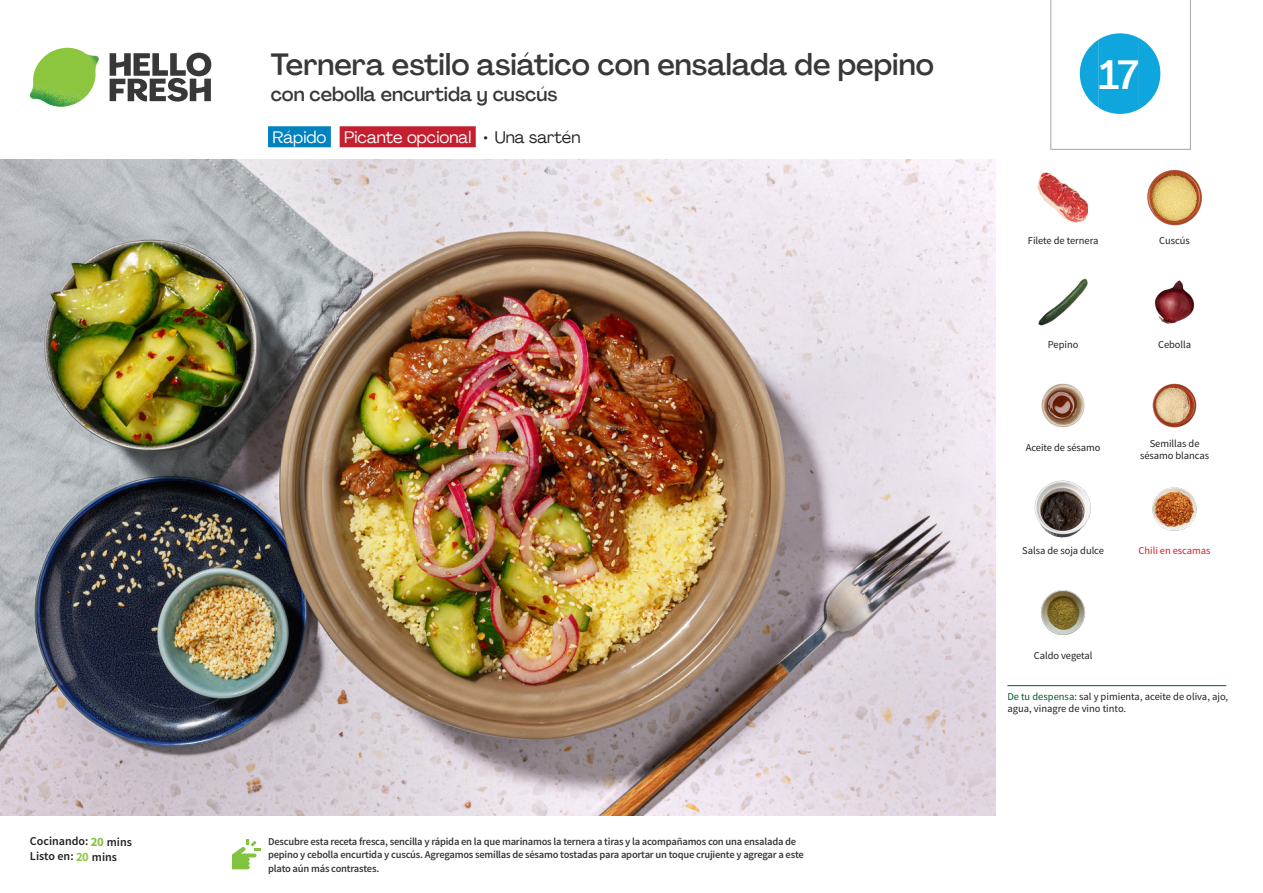
<style>
.page{position:relative;width:1263px;height:893px;background:#fff}
.page>*{position:absolute;margin:0;border:0;box-sizing:border-box;transform-origin:0 0}
._24_Recipe_Nr_Bag{font:500 40.5px "Agrandir";color:#fff}
._15_Titel_UK{font:500 30px "Agrandir";color:#383839}
._15_Titel_UK-2{font:500 19.5px "Agrandir";color:#383839}
._02_Box_Type{font:16.5px "Agrandir";color:#fff}
._04_Intro{font:600 12px "Source Sans Pro";color:#231f20}
._14_Allergene_Text_7pt{font:600 10.5px/13.5px "Source Sans Pro";letter-spacing:-.02em;color:#383839}
._18_FRONT_ingredients_UK{font:10.5px/12px "Source Sans Pro";letter-spacing:-.005em;color:#231f20}
._18_FRONT_ingredients_UK-2{font:10.5px "Source Sans Pro";letter-spacing:-.005em;color:#da1b2b}
.s1{font-weight:700;font-size:12.75px;color:#81c340}
.s2{font-weight:700;font-size:12.75px;color:#8fc84e}
.s3{color:#231f20}
.s4{color:#0e572c}
</style>
<div class="page">
<svg style="left:110px;top:53px;width:101px;height:49px"></svg>
<img style="left:30px;top:48px;width:69px;height:59px">
<div style="left:268px;top:126px;width:63px;height:21px;background:#0082bf"></div>
<div style="left:340px;top:126px;width:136px;height:21px;background:#c31f31"></div>
<img style="left:0;top:159px;width:995px;height:657px">
<hr style="left:1007px;top:685px;width:219px;height:1px;background:#0e572c">
<svg style="left:232px;top:839px;width:28px;height:30px"></svg>
<img style="left:1037px;top:172px;width:52px;height:51px">
<img style="left:1147px;top:169px;width:55px;height:57px">
<img style="left:1154px;top:280px;width:41px;height:44px">
<img style="left:1038px;top:278px;width:50px;height:48px">
<img style="left:1152px;top:383px;width:45px;height:45px">
<img style="left:1041px;top:383px;width:44px;height:45px">
<img style="left:1152px;top:487px;width:45px;height:44px">
<img style="left:1034px;top:480px;width:57px;height:58px">
<img style="left:1040px;top:590px;width:46px;height:45px">
<svg style="left:1050px;top:0;width:141px;height:150px"></svg>
<p class="_04_Intro" style="left:30px;top:833px;width:103px">Cocinando: <span class="s1">20</span> mins</p>
<p class="_04_Intro" style="left:30px;top:848px;width:89px">Listo en: <span class="s2">20</span> mins</p>
<p class="_15_Titel_UK" style="left:271px;top:46px;width:665px">Ternera estilo asiático con ensalada de pepino</p>
<p class="_15_Titel_UK-2" style="left:271px;top:82px;width:288px">con cebolla encurtida y cuscús</p>
<p class="_02_Box_Type" style="left:272px;top:127px;width:310px">Rápido Picante opcional <span class="s3">• Una sartén</span></p>
<p class="_14_Allergene_Text_7pt" style="left:268px;top:835px;width:537px">Descubre esta receta fresca, sencilla y rápida en la que marinamos la ternera a tiras y la acompañamos con una ensalada de pepino y cebolla encurtida y cuscús. Agregamos semillas de sésamo tostadas para aportar un toque crujiente y agregar a este plato aún más contrastes.</p>
<p class="_24_Recipe_Nr_Bag" style="left:1099px;top:50px;width:42px">17</p>
<p class="_18_FRONT_ingredients_UK" style="left:1028px;top:235px;width:72px">Filete de ternera</p>
<p class="_18_FRONT_ingredients_UK" style="left:1159px;top:235px;width:32px">Cuscús</p>
<p class="_18_FRONT_ingredients_UK" style="left:1048px;top:339px;width:32px">Pepino</p>
<p class="_18_FRONT_ingredients_UK" style="left:1158px;top:339px;width:35px">Cebolla</p>
<p class="_18_FRONT_ingredients_UK" style="left:1026px;top:441px;width:76px">Aceite de sésamo</p>
<p class="_18_FRONT_ingredients_UK" style="left:1140px;top:438px;width:71px;text-align:center">Semillas de sésamo blancas</p>
<p class="_18_FRONT_ingredients_UK" style="left:1022px;top:545px;width:83px">Salsa de soja dulce</p>
<p class="_18_FRONT_ingredients_UK-2" style="left:1138px;top:544px;width:74px">Chili en escamas</p>
<p class="_18_FRONT_ingredients_UK" style="left:1034px;top:649px;width:60px">Caldo vegetal</p>
<p class="_18_FRONT_ingredients_UK" style="left:1007px;top:691px;width:222px"><span class="s4">De tu despensa:</span> sal y pimienta, aceite de oliva, ajo, agua, vinagre de vino tinto.</p>
</div>
